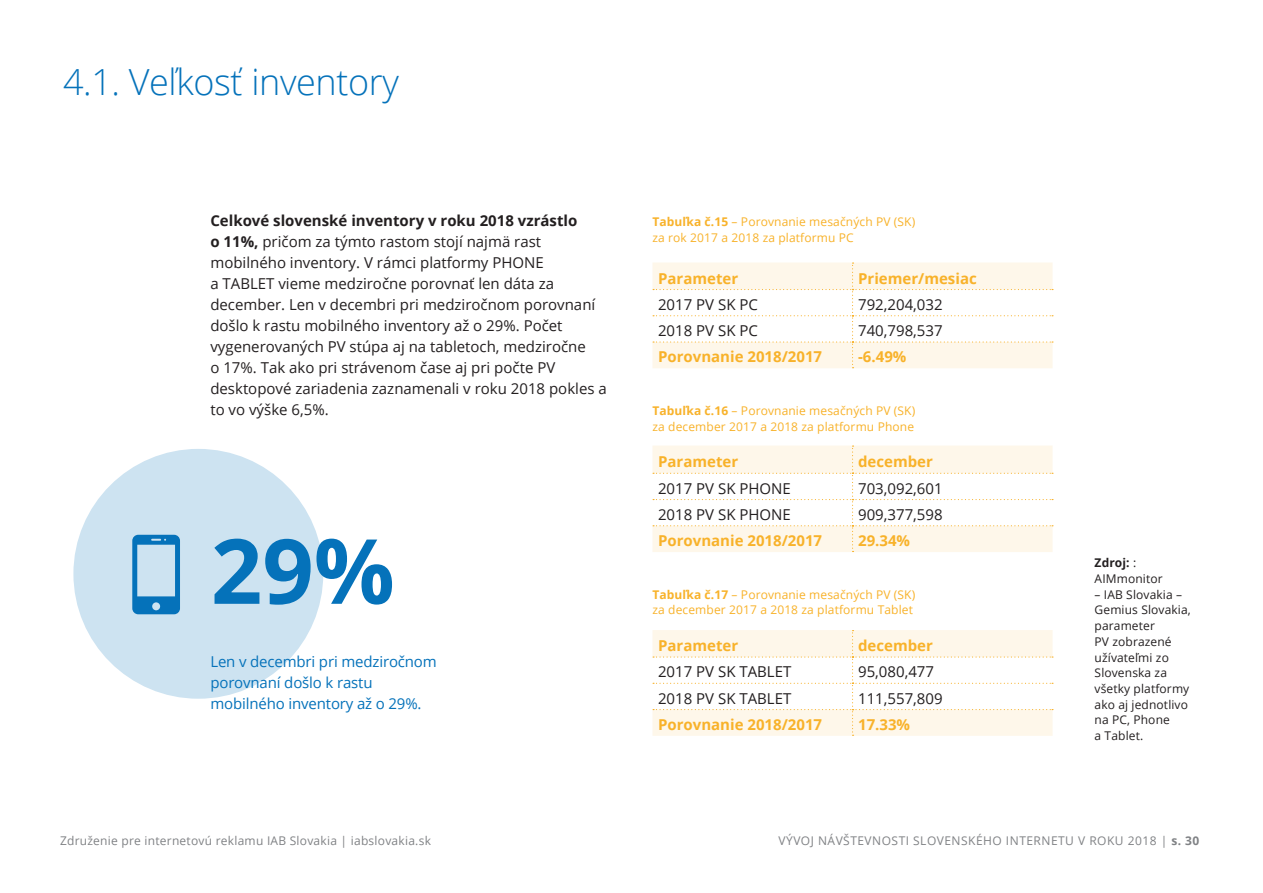
<style>
.page{position:relative;width:1263px;height:893px;background:#fff}
.page>*{position:absolute;margin:0;border:0;box-sizing:border-box;transform-origin:0 0}
.t1{font:700 90px "Open Sans";color:#0572ba}
.t2{font:300 36px "Open Sans";letter-spacing:-.01em;color:#0572ba}
.t3{font:15px/21px "Open Sans";color:#231f20}
.t4{font:700 15px "Open Sans";color:#f8b22a}
.t5{font:15px/21px "Open Sans";letter-spacing:-.01em;color:#0572ba}
.t6{font:12px/15.8px "Open Sans";letter-spacing:.01em;color:#f8b22a}
.t7{font:12px/15.8px "Open Sans";letter-spacing:.01em;color:#231f20}
.t8{font:12px "Open Sans";letter-spacing:.02em;color:#808285}
.t9{font:12px "Open Sans";letter-spacing:.04em;color:#808285}
.s1{font-weight:700}
</style>
<div class="page">
<svg style="left:652px;top:262px;width:401px;height:106px"></svg>
<svg style="left:652px;top:446px;width:401px;height:106px"></svg>
<svg style="left:652px;top:630px;width:401px;height:106px"></svg>
<div style="left:73px;top:449px;width:250px;height:250px;background:#cde3f1;border-radius:50%"></div>
<svg style="left:132px;top:535px;width:48px;height:79px"></svg>
<h2 class="t2" style="left:63px;top:57px;width:338px">4.1. Veľkosť inventory</h2>
<p class="t3" style="left:210px;top:209px;width:398px"><span class="s1">Celkové slovenské inventory v roku 2018 vzrástlo<br>o 11%,</span> pričom za týmto rastom stojí najmä rast mobilného inventory. V rámci platformy PHONE<br>a TABLET vieme medziročne porovnať len dáta za december. Len v decembri pri medziročnom porovnaní došlo k rastu mobilného inventory až o 29%. Počet vygenerovaných PV stúpa aj na tabletoch, medziročne<br>o 17%. Tak ako pri strávenom čase aj pri počte PV desktopové zariadenia zaznamenali v roku 2018 pokles a to vo výške 6,5%.</p>
<p class="t6" style="left:652px;top:213px;width:264px"><span class="s1">Tabuľka č.15</span> – Porovnanie mesačných PV (SK) za rok 2017 a 2018 za platformu PC</p>
<p class="t4" style="left:658px;top:267px;width:82px">Parameter</p>
<p class="t4" style="left:858px;top:267px;width:120px">Priemer/mesiac</p>
<p class="t3" style="left:658px;top:293px;width:101px">2017 PV SK PC</p>
<p class="t3" style="left:858px;top:293px;width:86px">792,204,032</p>
<p class="t3" style="left:658px;top:320px;width:101px">2018 PV SK PC</p>
<p class="t3" style="left:858px;top:320px;width:86px">740,798,537</p>
<p class="t4" style="left:658px;top:346px;width:166px">Porovnanie 2018/2017</p>
<p class="t4" style="left:858px;top:346px;width:50px">-6.49%</p>
<p class="t6" style="left:652px;top:402px;width:264px"><span class="s1">Tabuľka č.16</span> – Porovnanie mesačných PV (SK) za december 2017 a 2018 za platformu Phone</p>
<h1 class="t1" style="left:211px;top:508px;width:185px">29%</h1>
<p class="t5" style="left:210px;top:650px;width:228px">Len v decembri pri medziročnom porovnaní došlo k rastu mobilného inventory až o 29%.</p>
<p class="t4" style="left:658px;top:451px;width:82px">Parameter</p>
<p class="t4" style="left:858px;top:451px;width:76px">december</p>
<p class="t3" style="left:658px;top:477px;width:134px">2017 PV SK PHONE</p>
<p class="t3" style="left:858px;top:477px;width:86px">703,092,601</p>
<p class="t3" style="left:658px;top:503px;width:134px">2018 PV SK PHONE</p>
<p class="t3" style="left:858px;top:503px;width:86px">909,377,598</p>
<p class="t4" style="left:658px;top:530px;width:166px">Porovnanie 2018/2017</p>
<p class="t4" style="left:858px;top:530px;width:54px">29.34%</p>
<p class="t6" style="left:652px;top:586px;width:264px"><span class="s1">Tabuľka č.17</span> – Porovnanie mesačných PV (SK) za december 2017 a 2018 za platformu Tablet</p>
<p class="t4" style="left:658px;top:635px;width:82px">Parameter</p>
<p class="t4" style="left:858px;top:635px;width:76px">december</p>
<p class="t3" style="left:658px;top:661px;width:135px">2017 PV SK TABLET</p>
<p class="t3" style="left:858px;top:661px;width:77px">95,080,477</p>
<p class="t3" style="left:658px;top:687px;width:135px">2018 PV SK TABLET</p>
<p class="t3" style="left:858px;top:687px;width:86px">111,557,809</p>
<p class="t4" style="left:658px;top:714px;width:166px">Porovnanie 2018/2017</p>
<p class="t4" style="left:858px;top:714px;width:54px">17.33%</p>
<p class="t7" style="left:1094px;top:554px;width:70px"><span class="s1">Zdroj:</span> :<br>AIMmonitor</p>
<p class="t7" style="left:1094px;top:586px;width:98px">– IAB Slovakia –<br>Gemius Slovakia, parameter<br>PV zobrazené užívateľmi zo<br>Slovenska za všetky platformy ako aj jednotlivo na PC, Phone<br>a Tablet.</p>
<p class="t8" style="left:60px;top:833px;width:372px">Združenie pre internetovú reklamu IAB Slovakia | iabslovakia.sk</p>
<p class="t9" style="left:778px;top:833px;width:422px">VÝVOJ NÁVŠTEVNOSTI SLOVENSKÉHO INTERNETU V ROKU 2018 | <span class="s1">s. 30</span></p>
</div>
